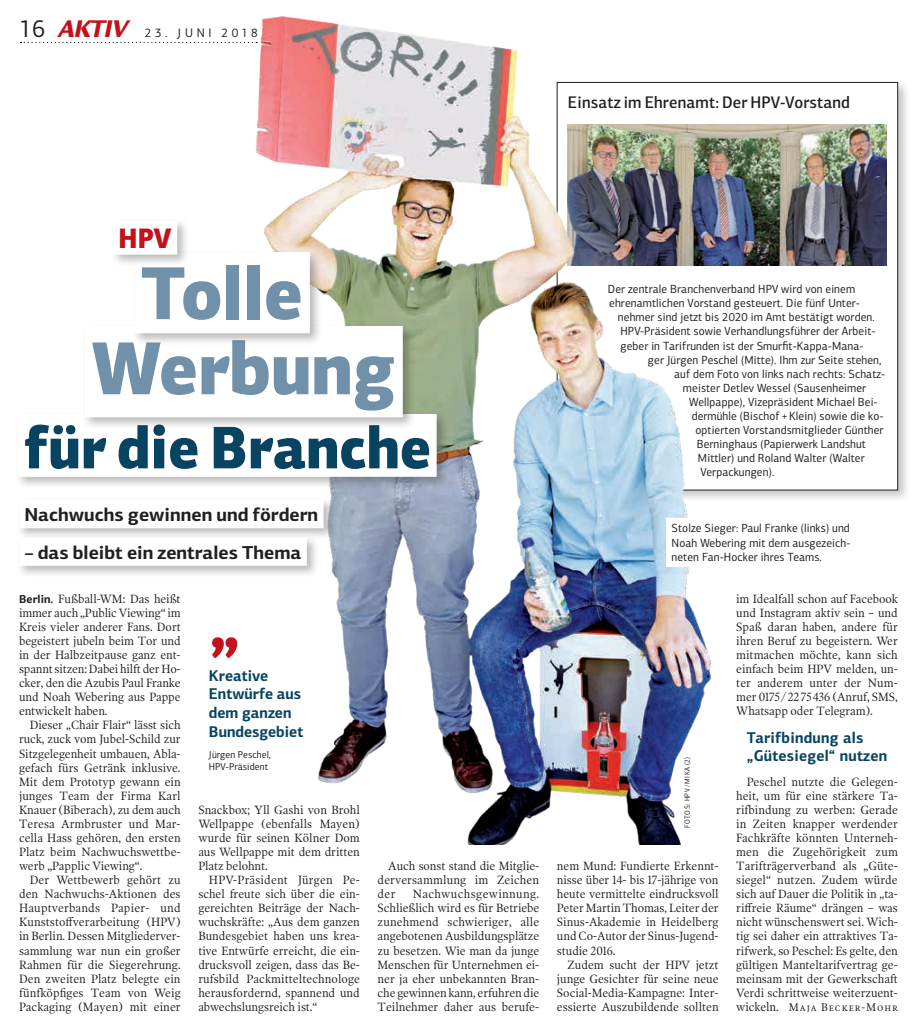
<style>
.page{position:relative;width:923px;height:1033px;background:#fff}
.page>*{position:absolute;margin:0;border:0;box-sizing:border-box;transform-origin:0 0}
.t1{font:900 75px "PF Centro Sans Pro";color:#7190a9;scale:.9 1}
.t2{font:900 62.5px "PF Centro Sans Pro";color:#c4121a;scale:.95 1}
.t3{font:900 60px "PF Centro Sans Pro";color:#084461;scale:.9 1}
.t4{font:900 28.12px "PF Centro Sans Pro";color:#c4121a;scale:.9 1}
.t5{font:700 18.75px "PF Centro Sans Pro";color:#231f20}
.t6{font:500 16.88px "PF Centro Sans Pro";letter-spacing:.01em;color:#231f20;scale:.95 1}
.t7{font:700 15.62px/18.8px "PF Centro Sans Pro";color:#084461;scale:.95 1}
.t8{font:12.5px "PF Centro Sans Pro";letter-spacing:.3em;color:#231f20;scale:.95 1}
.t9{font:12.12px/14.1px "Poynter OS Text One";color:#231f20;text-align:justify;scale:.93 1}
.t10{font:11.88px/14px "PF Centro Sans Pro";letter-spacing:.01em;color:#231f20;text-align:justify;scale:.95 1}
.t11{font:11.25px "Poynter OS Text One";letter-spacing:.09em;color:#231f20;scale:.93 1}
.t12{font:10px/11.9px "PF Centro Sans Pro";letter-spacing:.01em;color:#231f20;scale:.95 1}
.t13{font:7.5px "PF Centro Sans Pro";letter-spacing:.06em;color:#231f20;scale:.9 1}
.s1{font-size:25px}
.s2{font-family:"Legacy Sans ITC Std";font-weight:900;font-style:italic;font-size:26.25px;color:#c4121a}
.s3{font-family:"PF Centro Sans Pro";font-weight:700;font-size:11.5px}
.s4{font-size:12.12px}
</style>
<div class="page">
<svg style="left:21px;top:42px;width:186px;height:1px"></svg>
<div style="left:554px;top:80px;width:356px;height:423px;background:#231f20;opacity:.25"></div>
<div style="left:557px;top:82px;width:341px;height:408px;background:#fff"></div>
<img style="left:772px;top:124px;width:114px;height:142px">
<img style="left:209px;top:16px;width:563px;height:828px">
<div style="left:16px;top:497px;width:320px;height:81px;background:#231f20;opacity:.3"></div>
<div style="left:19px;top:500px;width:305px;height:28px;background:#fff"></div>
<div style="left:19px;top:537px;width:288px;height:29px;background:#fff"></div>
<div style="left:16px;top:411px;width:433px;height:78px;background:#231f20;opacity:.3"></div>
<div style="left:18px;top:414px;width:419px;height:63px;background:#fff"></div>
<div style="left:82px;top:323px;width:333px;height:107px;background:#231f20;opacity:.3"></div>
<div style="left:85px;top:326px;width:318px;height:91px;background:#fff"></div>
<div style="left:131px;top:249px;width:192px;height:97px;background:#231f20;opacity:.3"></div>
<div style="left:134px;top:252px;width:176px;height:81px;background:#fff"></div>
<div style="left:111px;top:218px;width:79px;height:49px;background:#231f20;opacity:.3"></div>
<div style="left:113px;top:221px;width:64px;height:34px;background:#fff"></div>
<div style="left:666px;top:518px;width:192px;height:49px;background:#fff"></div>
<p class="t8" style="left:19px;top:25px;width:253px"><span class="s1">16</span> <span class="s2">AKTIV</span> 23. JUNI 2018</p>
<h3 class="t4" style="left:119px;top:219px;width:61px">HPV</h3>
<h1 class="t1" style="left:141px;top:244px;width:181px">Tolle</h1>
<h1 class="t1" style="left:92px;top:319px;width:339px">Werbung</h1>
<h3 class="t3" style="left:24px;top:408px;width:454px">für die Branche</h3>
<h3 class="t5" style="left:24px;top:503px;width:295px">Nachwuchs gewinnen und fördern</h3>
<h3 class="t5" style="left:24px;top:540px;width:279px">– das bleibt ein zentrales Thema</h3>
<h3 class="t6" style="left:568px;top:92px;width:298px">Einsatz im Ehrenamt: Der HPV-Vorstand</h3>
<p class="t10" style="left:608px;top:282px;width:262px">Der zentrale Branchenverband HPV wird von einem</p>
<p class="t10" style="left:609px;top:296px;width:266px">ehrenamtlichen Vorstand gesteuert. Die fünf Unter-</p>
<p class="t10" style="left:618px;top:310px;width:272px">nehmer sind jetzt bis 2020 im Amt bestätigt worden.</p>
<p class="t10" style="left:620px;top:324px;width:270px">HPV-Präsident sowie Verhandlungsführer der Arbeit-</p>
<p class="t10" style="left:620px;top:338px;width:257px">geber in Tarifrunden ist der Smurfit-Kappa-Mana-</p>
<p class="t10" style="left:648px;top:352px;width:247px">ger Jürgen Peschel (Mitte). Ihm zur Seite stehen,</p>
<p class="t10" style="left:674px;top:366px;width:224px">auf dem Foto von links nach rechts: Schatz-</p>
<p class="t10" style="left:683px;top:381px;width:194px">meister Detlev Wessel (Sausenheimer</p>
<p class="t10" style="left:689px;top:395px;width:200px">Wellpappe), Vizepräsident Michael Bei-</p>
<p class="t10" style="left:692px;top:409px;width:204px">dermühle (Bischof +Klein) sowie die ko-</p>
<p class="t10" style="left:695px;top:423px;width:199px">optierten Vorstandsmitglieder Günther</p>
<p class="t10" style="left:697px;top:437px;width:180px">Berninghaus (Papierwerk Landshut</p>
<p class="t10" style="left:698px;top:451px;width:177px">Mittler) und Roland Walter (Walter</p>
<p class="t10" style="left:700px;top:465px;width:79px">Verpackungen).</p>
<p class="t10" style="left:672px;top:521px;width:190px">Stolze Sieger: Paul Franke (links) und Noah Webering mit dem ausgezeich&shy;neten Fan-Hocker ihres Teams.</p>
<p class="t9" style="left:19px;top:591px;width:175px"><span class="s3">Berlin.</span> Fußball-WM: Das heißt immer auch „Public Viewing“ im Kreis vieler anderer Fans. Dort begeistert jubeln beim Tor und in der Halbzeitpause ganz ent&shy;spannt sitzen: Dabei hilft der Ho&shy;cker, den die Azubis Paul Franke und Noah Webering aus Pappe entwickelt haben.</p>
<p class="t9" style="left:19px;top:718px;width:175px;text-indent:11px">Dieser „Chair Flair“ lässt sich ruck, zuck vom Jubel-Schild zur Sitzgelegenheit umbauen, Abla&shy;gefach fürs Getränk inklusive.<br>Mit dem Prototyp gewann ein junges Team der Firma Karl Knauer (Biberach), zu dem auch Teresa Armbruster und Mar&shy;cella Hass gehören, den ersten Platz beim Nachwuchswettbe&shy;werb „Papplic Viewing“.</p>
<p class="t9" style="left:19px;top:873px;width:175px;text-indent:11px">Der Wettbewerb gehört zu den Nachwuchs-Aktionen des Hauptverbands Papier- und Kunststoffverarbeitung (HPV) in Berlin. Dessen Mitgliederver&shy;sammlung war nun ein großer Rahmen für die Siegerehrung.<br>Den zweiten Platz belegte ein fünfköpfiges Team von Weig Packaging (Mayen) mit einer</p>
<h2 class="t2" style="left:209px;top:585px;width:34px">„</h2>
<p class="t7" style="left:209px;top:665px;width:101px">Kreative<br>Entwürfe aus dem ganzen<br>Bundesgebiet</p>
<p class="t12" style="left:209px;top:749px;width:67px">Jürgen Peschel,<br>HPV-Präsident</p>
<p class="t13" style="left:683px;top:827px;width:81px;rotate:-90deg">FOTOS: HPV / MIKA (2)</p>
<p class="t9" style="left:198px;top:802px;width:175px">Snackbox; Yll Gashi von Brohl Wellpappe (ebenfalls Mayen) wurde für seinen Kölner Dom aus Wellpappe mit dem dritten Platz belohnt.</p>
<p class="t9" style="left:198px;top:873px;width:175px;text-indent:11px">HPV-Präsident Jürgen Pe&shy;schel freute sich über die ein&shy;gereichten Beiträge der Nach&shy;wuchskräfte: „Aus dem ganzen Bundesgebiet haben uns krea&shy;tive Entwürfe erreicht, die ein&shy;drucksvoll zeigen, dass das Be&shy;rufsbild Packmitteltechnologe herausfordernd, spannend und abwechslungsreich ist.“</p>
<p class="t9" style="left:378px;top:858px;width:175px;text-indent:11px">Auch sonst stand die Mitglie&shy;derversammlung im Zeichen der</p>
<p class="t9" style="left:557px;top:859px;width:175px">nem Mund: Fundierte Erkennt&shy;nisse über 14- bis 17-jährige von heute vermittelte eindrucksvoll Peter Martin Thomas, Leiter der Sinus-Akademie in Heidelberg und Co-Autor der Sinus-Jugend&shy;studie 2016.</p>
<p class="t9" style="left:557px;top:957px;width:175px;text-indent:11px">Zudem sucht der HPV jetzt junge Gesichter für seine neue Social-Media-Kampagne: Inter&shy;essierte Auszubildende sollten</p>
<p class="t9" style="left:378px;top:887px;width:175px;text-indent:35px">Nachwuchsgewinnung.<br>Schließlich wird es für Betriebe zunehmend schwieriger, alle angebotenen Ausbildungsplätze zu besetzen. Wie man da junge Menschen für Unternehmen ei&shy;ner ja eher unbekannten Bran&shy;che gewinnen kann, erfuhren die Teilnehmer daher aus berufe-</p>
<p class="t9" style="left:736px;top:591px;width:175px">im Idealfall schon auf Facebook und Instagram aktiv sein – und Spaß daran haben, andere für ihren Beruf zu begeistern. Wer mitmachen möchte, kann sich einfach beim HPV melden, un&shy;ter anderem unter der Num&shy;mer 0175/2275436 (Anruf, SMS, Whatsapp oder Telegram).</p>
<p class="t7" style="left:747px;top:729px;width:149px;line-height:17.5px">Tarifbindung als „Gütesiegel“ nutzen</p>
<p class="t9" style="left:736px;top:774px;width:175px;text-indent:11px">Peschel nutzte die Gelegen&shy;heit, um für eine stärkere Ta&shy;rifbindung zu werben: Gerade in Zeiten knapper werdender Fachkräfte könnten Unterneh&shy;men die Zugehörigkeit zum Tarifträgerverband als „Güte&shy;siegel“ nutzen. Zudem würde sich auf Dauer die Politik in „ta&shy;riffreie Räume“ drängen – was nicht wünschenswert sei. Wich&shy;tig sei daher ein attraktives Ta&shy;rifwerk, so Peschel: Es gelte, den gültigen Manteltarifvertrag ge&shy;meinsam mit der Gewerkschaft Verdi schrittweise weiterzuent-</p>
<p class="t11" style="left:736px;top:999px;width:175px"><span class="s4">wickeln.</span> Maja Becker-Mohr</p>
</div>
